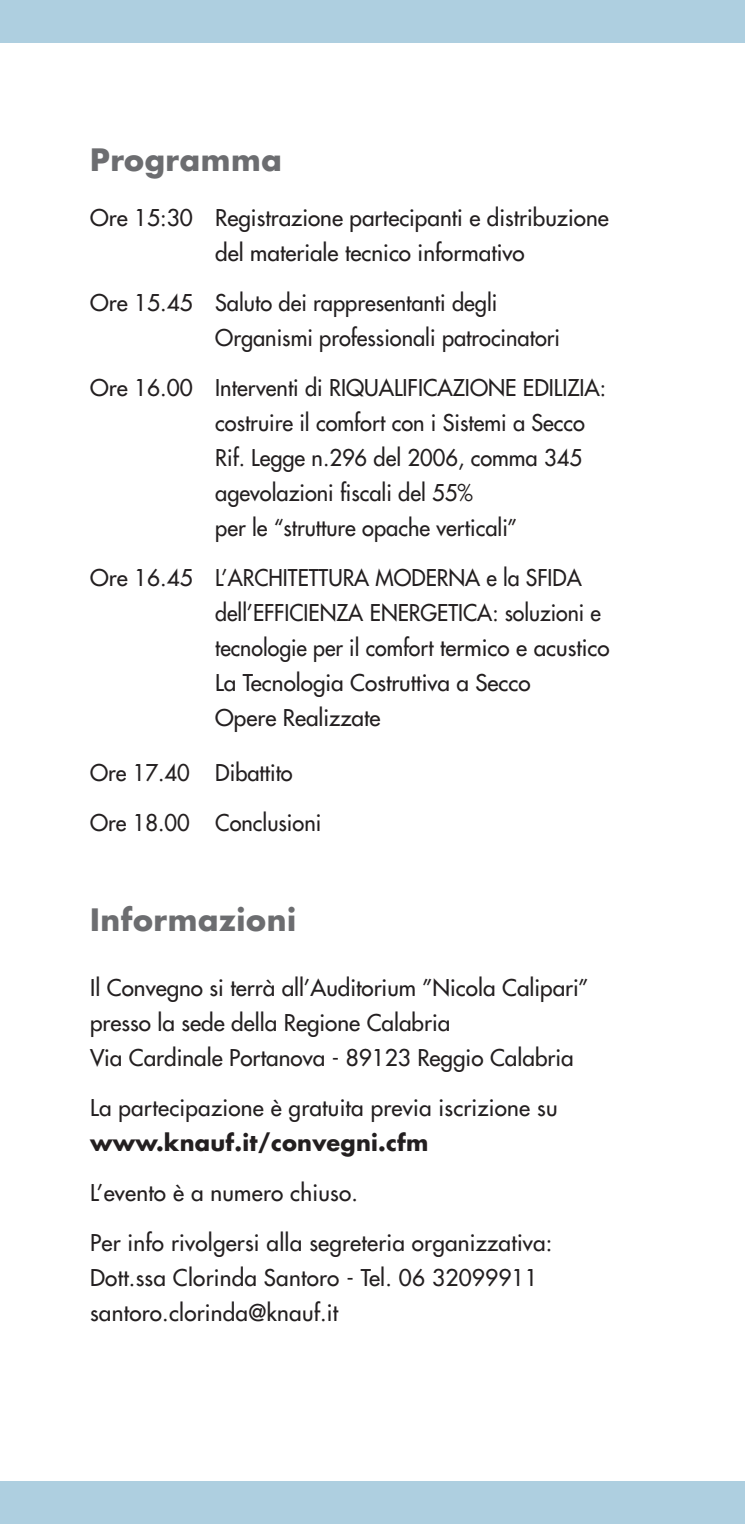
<style>
.page{position:relative;width:745px;height:1524px;background:#fff}
.page>*{position:absolute;margin:0;border:0;box-sizing:border-box;transform-origin:0 0}
.t1{font:700 30px "Futura";letter-spacing:.02em;color:#6c6d70}
.t2{font:22.5px/35px "Futura";color:#231f20}
.t3{font:700 22.5px "Futura";letter-spacing:.01em;color:#231f20}
</style>
<div class="page">
<div style="left:0;top:1481px;width:744px;height:43px;background:#aecfe0"></div>
<div style="left:0;top:0;width:744px;height:43px;background:#aecfe0"></div>
<h1 class="t1" style="left:90px;top:140px;width:193px">Programma</h1>
<p class="t2" style="left:215px;top:200px;width:395px;text-indent:-125px">Ore 15:30 Registrazione partecipanti e distribuzione del materiale tecnico informativo</p>
<p class="t2" style="left:215px;top:285px;width:346px;text-indent:-125px">Ore 15.45 Saluto dei rappresentanti degli<br>Organismi professionali patrocinatori</p>
<p class="t2" style="left:215px;top:370px;width:392px;text-indent:-125px">Ore 16.00 Interventi di RIQUALIFICAZIONE EDILIZIA: costruire il comfort con i Sistemi a Secco Rif. Legge n.296 del 2006, comma 345 agevolazioni fiscali del 55%<br>per le “strutture opache verticali”</p>
<p class="t2" style="left:215px;top:560px;width:395px;text-indent:-125px">Ore 16.45 L’ARCHITETTURA MODERNA e la SFIDA dell’EFFICIENZA ENERGETICA: soluzioni e tecnologie per il comfort termico e acustico La Tecnologia Costruttiva a Secco<br>Opere Realizzate</p>
<p class="t2" style="left:90px;top:755px;width:204px">Ore 17.40 Dibattito</p>
<p class="t2" style="left:90px;top:805px;width:232px">Ore 18.00 Conclusioni</p>
<h1 class="t1" style="left:90px;top:900px;width:207px">Informazioni</h1>
<p class="t2" style="left:90px;top:970px;width:500px">Il Convegno si terrà all’Auditorium ”Nicola Calipari” presso la sede della Regione Calabria<br>Via Cardinale Portanova - 89123 Reggio Calabria</p>
<p class="t2" style="left:90px;top:1090px;width:468px">La partecipazione è gratuita previa iscrizione su</p>
<p class="t3" style="left:90px;top:1128px;width:340px">www.knauf.it/convegni.cfm</p>
<p class="t2" style="left:90px;top:1175px;width:269px">L’evento è a numero chiuso.</p>
<p class="t2" style="left:90px;top:1225px;width:463px">Per info rivolgersi alla segreteria organizzativa:<br>Dott.ssa Clorinda Santoro - Tel. 06 32099911 santoro.clorinda@knauf.it</p>
</div>
